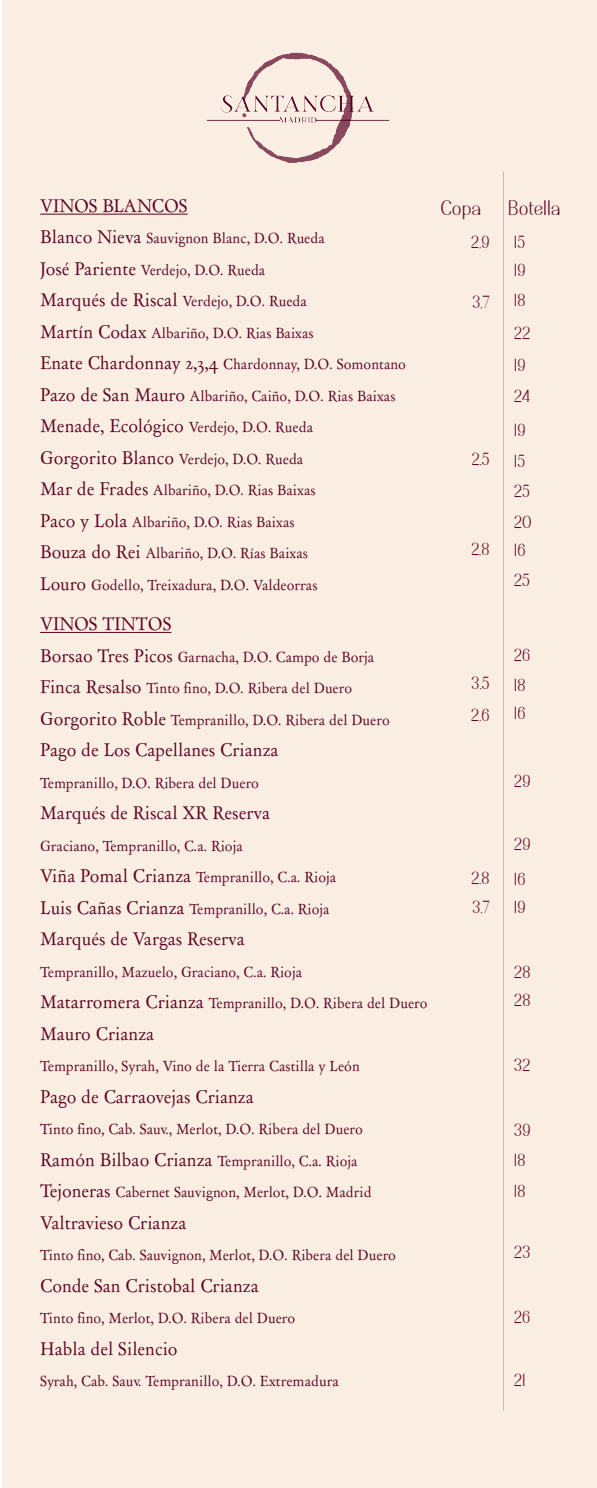
<style>
.page{position:relative;width:597px;height:1488px;background:#fff}
.page>*{position:absolute;margin:0;border:0;box-sizing:border-box;transform-origin:0 0}
.t1{font:600 21px "Nesans";color:#5d0023;scale:.96 1}
.t2{font:17.5px "Day Roman";color:#5d0023;scale:.96 1}
.t3{font:600 17.5px/31.5px "Nesans";color:#5d0023;scale:.96 1}
.t4{font:14px "Day Roman";color:#5d0023;scale:.96 1}
.s1{font-size:17.5px}
</style>
<div class="page">
<div style="left:2px;top:0;width:593px;height:1488px;background:#f9eee1"></div>
<img style="left:207px;top:52px;width:183px;height:111px">
<hr style="left:40px;top:214px;width:147px;height:1px;background:#5d0023">
<hr style="left:40px;top:632px;width:131px;height:1px;background:#5d0023">
<p class="t2" style="left:40px;top:194px;width:155px">VINOS BLANCOS</p>
<p class="t4" style="left:40px;top:229px;width:298px"><span class="s1">Blanco Nieva</span> Sauvignon Blanc, D.O. Rueda</p>
<p class="t4" style="left:40px;top:261px;width:236px"><span class="s1">José Pariente</span> Verdejo, D.O. Rueda</p>
<p class="t4" style="left:40px;top:292px;width:279px"><span class="s1">Marqués de Riscal</span> Verdejo, D.O. Rueda</p>
<p class="t4" style="left:40px;top:324px;width:286px"><span class="s1">Martín Codax</span> Albariño, D.O. Rias Baixas</p>
<p class="t4" style="left:40px;top:355px;width:382px"><span class="s1">Enate Chardonnay 2,3,4</span> Chardonnay, D.O. Somontano</p>
<p class="t4" style="left:40px;top:387px;width:371px"><span class="s1">Pazo de San Mauro</span> Albariño, Caiño, D.O. Rias Baixas</p>
<p class="t4" style="left:40px;top:418px;width:285px"><span class="s1">Menade, Ecológico</span> Verdejo, D.O. Rueda</p>
<p class="t4" style="left:40px;top:450px;width:275px"><span class="s1">Gorgorito Blanco</span> Verdejo, D.O. Rueda</p>
<p class="t4" style="left:40px;top:481px;width:288px"><span class="s1">Mar de Frades</span> Albariño, D.O. Rias Baixas</p>
<p class="t4" style="left:40px;top:513px;width:266px"><span class="s1">Paco y Lola</span> Albariño, D.O. Rias Baixas</p>
<p class="t4" style="left:40px;top:544px;width:280px"><span class="s1">Bouza do Rei</span> Albariño, D.O. Rías Baixas</p>
<p class="t4" style="left:40px;top:576px;width:290px"><span class="s1">Louro</span> Godello, Treixadura, D.O. Valdeorras</p>
<p class="t2" style="left:40px;top:613px;width:138px">VINOS TINTOS</p>
<p class="t4" style="left:40px;top:648px;width:349px"><span class="s1">Borsao Tres Picos</span> Garnacha, D.O. Campo de Borja</p>
<p class="t4" style="left:40px;top:679px;width:326px"><span class="s1">Finca Resalso</span> Tinto fino, D.O. Ribera del Duero</p>
<p class="t4" style="left:40px;top:711px;width:365px"><span class="s1">Gorgorito Roble</span> Tempranillo, D.O. Ribera del Duero</p>
<p class="t2" style="left:40px;top:739px;width:250px">Pago de Los Capellanes Crianza</p>
<p class="t4" style="left:40px;top:774px;width:229px">Tempranillo, D.O. Ribera del Duero</p>
<p class="t2" style="left:40px;top:802px;width:241px">Marqués de Riscal XR Reserva</p>
<p class="t4" style="left:40px;top:837px;width:212px">Graciano, Tempranillo, C.a. Rioja</p>
<p class="t4" style="left:40px;top:868px;width:309px"><span class="s1">Viña Pomal Crianza</span> Tempranillo, C.a. Rioja</p>
<p class="t4" style="left:40px;top:900px;width:303px"><span class="s1">Luis Cañas Crianza</span> Tempranillo, C.a. Rioja</p>
<p class="t2" style="left:40px;top:928px;width:215px">Marqués de Vargas Reserva</p>
<p class="t4" style="left:40px;top:963px;width:274px">Tempranillo, Mazuelo, Graciano, C.a. Rioja</p>
<p class="t4" style="left:40px;top:994px;width:404px"><span class="s1">Matarromera Crianza</span> Tempranillo, D.O. Ribera del Duero</p>
<p class="t2" style="left:40px;top:1022px;width:120px">Mauro Crianza</p>
<p class="t4" style="left:40px;top:1057px;width:334px">Tempranillo, Syrah, Vino de la Tierra Castilla y León</p>
<p class="t2" style="left:40px;top:1085px;width:224px">Pago de Carraovejas Crianza</p>
<p class="t4" style="left:40px;top:1120px;width:337px">Tinto fino, Cab. Sauv., Merlot, D.O. Ribera del Duero</p>
<p class="t4" style="left:40px;top:1152px;width:332px"><span class="s1">Ramón Bilbao Crianza</span> Tempranillo, C.a. Rioja</p>
<p class="t4" style="left:40px;top:1183px;width:346px"><span class="s1">Tejoneras</span> Cabernet Sauvignon, Merlot, D.O. Madrid</p>
<p class="t2" style="left:40px;top:1211px;width:154px">Valtravieso Crianza</p>
<p class="t4" style="left:40px;top:1246px;width:372px">Tinto fino, Cab. Sauvignon, Merlot, D.O. Ribera del Duero</p>
<p class="t2" style="left:40px;top:1274px;width:229px">Conde San Cristobal Crianza</p>
<p class="t4" style="left:40px;top:1309px;width:267px">Tinto fino, Merlot, D.O. Ribera del Duero</p>
<p class="t2" style="left:40px;top:1337px;width:145px">Habla del Silencio</p>
<p class="t4" style="left:40px;top:1372px;width:312px">Syrah, Cab. Sauv. Tempranillo, D.O. Extremadura</p>
<h1 class="t1" style="left:440px;top:196px;width:44px">Copa</h1>
<h1 class="t1" style="left:507px;top:196px;width:56px">Botella</h1>
<p class="t3" style="left:470px;top:227px;width:21px">2,9</p>
<p class="t3" style="left:471px;top:286px;width:20px">3,7</p>
<p class="t3" style="left:471px;top:444px;width:21px">2,5</p>
<p class="t3" style="left:470px;top:533px;width:21px">2,8</p>
<p class="t3" style="left:470px;top:668px;width:21px">3,5<br>2,6</p>
<p class="t3" style="left:470px;top:863px;width:21px;line-height:29.8px">2,8<br>3,7</p>
<p class="t3" style="left:513px;top:228px;width:14px;line-height:28px">15<br>19</p>
<p class="t3" style="left:513px;top:283px;width:19px;line-height:33.2px">18<br>22</p>
<p class="t3" style="left:513px;top:349px;width:19px">19<br>24</p>
<p class="t3" style="left:513px;top:414px;width:14px">19<br>15</p>
<p class="t3" style="left:513px;top:475px;width:21px">25<br>20</p>
<p class="t3" style="left:513px;top:535px;width:19px;line-height:29.8px">16<br>25</p>
<p class="t3" style="left:513px;top:640px;width:19px;line-height:29.8px">26<br>18</p>
<p class="t3" style="left:513px;top:697px;width:14px">16</p>
<p class="t3" style="left:513px;top:766px;width:19px">29</p>
<p class="t3" style="left:513px;top:827px;width:19px;line-height:35px">29<br>16</p>
<p class="t3" style="left:513px;top:892px;width:14px">19</p>
<p class="t3" style="left:513px;top:958px;width:19px;line-height:28px">28<br>28</p>
<p class="t3" style="left:513px;top:1049px;width:19px">32</p>
<p class="t3" style="left:513px;top:1115px;width:19px;line-height:29.8px">39<br>18</p>
<p class="t3" style="left:513px;top:1175px;width:14px">18</p>
<p class="t3" style="left:513px;top:1236px;width:19px">23</p>
<p class="t3" style="left:513px;top:1301px;width:19px">26</p>
<p class="t3" style="left:513px;top:1364px;width:14px">21</p>
</div>
